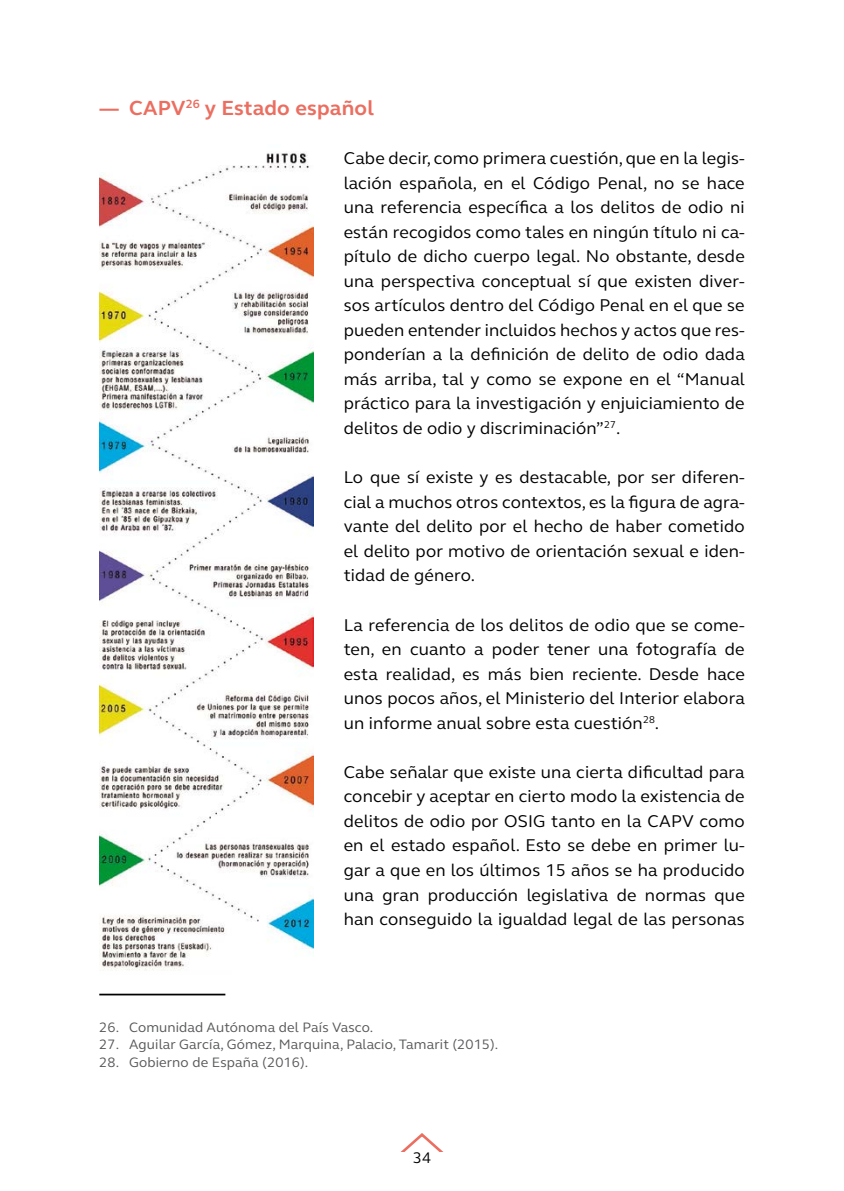
<style>
.page{position:relative;width:844px;height:1191px;background:#fff}
.page>*{position:absolute;margin:0;border:0;box-sizing:border-box;transform-origin:0 0}
.t1{font:700 21px "FS Elliot Pro";letter-spacing:.01em;color:#eb6e60}
.t2{font:17.5px/24.5px "FS Elliot Pro";letter-spacing:.01em;color:#000;text-align:justify}
.t3{font:15.75px "FS Elliot Pro";color:#000}
.t4{font:14px "FS Elliot Pro";letter-spacing:.01em;color:#57585a}
</style>
<div class="page">
<svg style="left:400px;top:1133px;width:44px;height:19px"></svg>
<img style="left:99px;top:153px;width:215px;height:817px">
<hr style="left:99px;top:993px;width:126px;height:2px;background:#000">
<p class="t1" style="left:99px;top:94px;width:276px">— CAPV<sup>26</sup> y Estado español</p>
<p class="t2" style="left:343px;top:146px;width:402px">Cabe decir, como primera cuestión, que en la legis&shy;lación española, en el Código Penal, no se hace una referencia específica a los delitos de odio ni están recogidos como tales en ningún título ni ca&shy;pítulo de dicho cuerpo legal. No obstante, desde una perspectiva conceptual sí que existen diver&shy;sos artículos dentro del Código Penal en el que se pueden entender incluidos hechos y actos que res&shy;ponderían a la definición de delito de odio dada más arriba, tal y como se expone en el “Manual práctico para la investigación y enjuiciamiento de delitos de odio y discriminación”<sup>27</sup>.</p>
<p class="t2" style="left:343px;top:464px;width:402px">Lo que sí existe y es destacable, por ser diferen&shy;cial a muchos otros contextos, es la figura de agra&shy;vante del delito por el hecho de haber cometido el delito por motivo de orientación sexual e iden&shy;tidad de género.</p>
<p class="t2" style="left:343px;top:612px;width:402px">La referencia de los delitos de odio que se come&shy;ten, en cuanto a poder tener una fotografía de esta realidad, es más bien reciente. Desde hace unos pocos años, el Ministerio del Interior elabora un informe anual sobre esta cuestión<sup>28</sup>.</p>
<p class="t2" style="left:343px;top:759px;width:402px">Cabe señalar que existe una cierta dificultad para concebir y aceptar en cierto modo la existencia de delitos de odio por OSIG tanto en la CAPV como en el estado español. Esto se debe en primer lu&shy;gar a que en los últimos 15 años se ha producido una gran producción legislativa de normas que han conseguido la igualdad legal de las personas</p>
<p class="t4" style="left:99px;top:1017px;width:275px">26. Comunidad Autónoma del País Vasco.</p>
<p class="t4" style="left:99px;top:1035px;width:400px">27. Aguilar García, Gómez, Marquina, Palacio, Tamarit (2015).</p>
<p class="t4" style="left:99px;top:1052px;width:210px">28. Gobierno de España (2016).</p>
<p class="t3" style="left:413px;top:1147px;width:20px">34</p>
</div>
